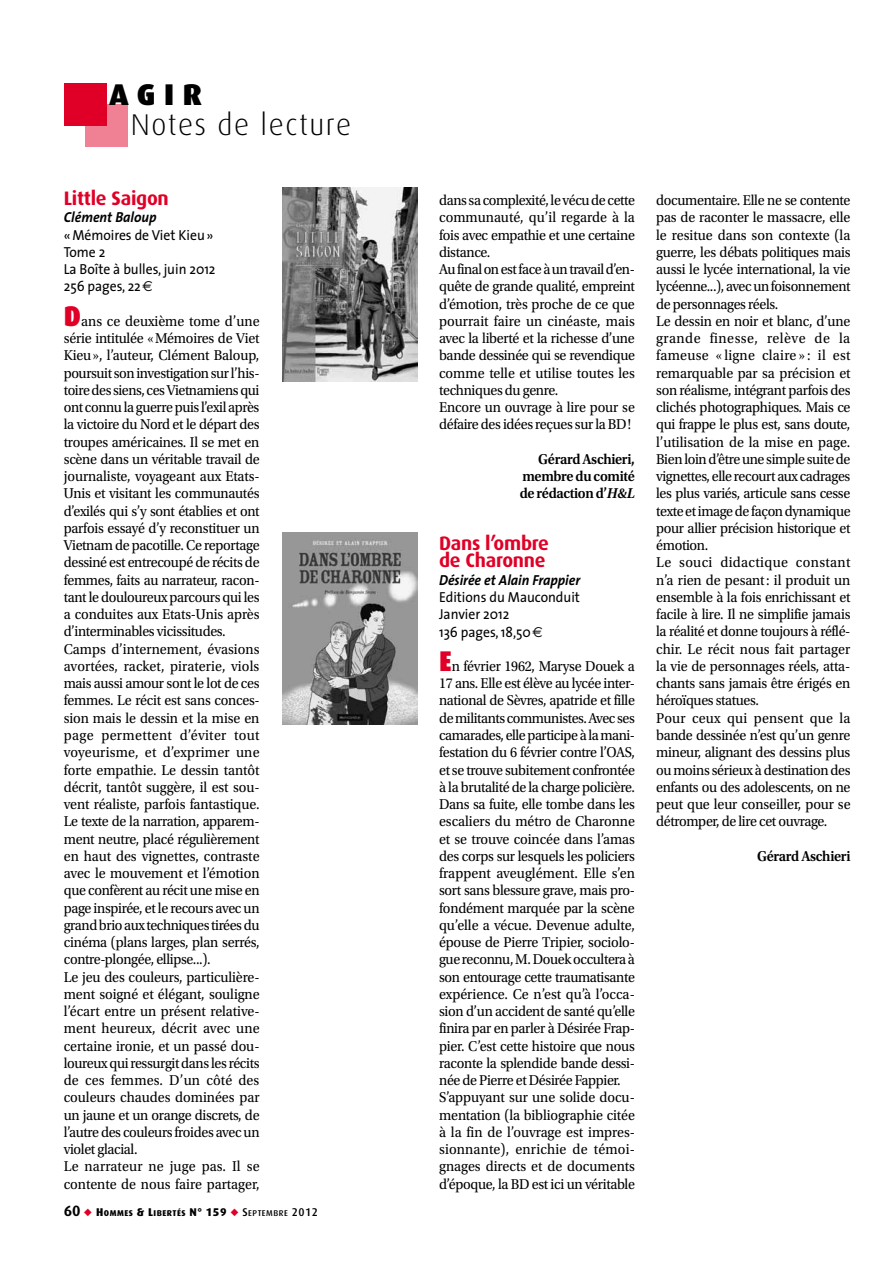
<style>
.page{position:relative;width:893px;height:1263px;background:#fff}
.page>*{position:absolute;margin:0;border:0;box-sizing:border-box;transform-origin:0 0}
.t1{font:300 30px "Dax";letter-spacing:.05em;color:#000}
.t2{font:900 30px "Dax";color:#000}
.t3{font:700 19.5px/17.2px "Dax";letter-spacing:-.015em;color:#e00027}
.t4{font:15px/17.2px "Utopia Std";letter-spacing:-.02em;color:#000;scale:.94 1}
.t5{font:600 15px/17.2px "Utopia Std";letter-spacing:-.025em;color:#000;text-align:justify;scale:.94 1}
.t6{font:14.55px/17.2px "The Sans";color:#000;scale:.94 1}
.t7{font:italic 700 14.55px "The Sans";color:#000;scale:.94 1}
.t8{font:800 8.4px "Dax";letter-spacing:.06em;color:#000}
.s1{font-family:"Euro Sans"}
.s2{font-family:"Dax";font-weight:900;font-size:28.5px;color:#e00027}
.s3{font-weight:700;font-size:15px}
.s4{color:#e00027}
.s5{font-size:11.25px}
.s6{font-weight:500;font-size:11.25px}
.s7{font-weight:500}
.s8{font-style:italic}
</style>
<div class="page">
<div style="left:85px;top:105px;width:43px;height:42px;background:#f08093"></div>
<div style="left:64px;top:83px;width:42px;height:43px;background:#e00027"></div>
<img style="left:282px;top:188px;width:136px;height:193px">
<img style="left:282px;top:533px;width:136px;height:191px">
<h1 class="t2" style="left:109px;top:77px;width:94px">agir</h1>
<h1 class="t1" style="left:131px;top:108px;width:222px">Notes de lecture</h1>
<h2 class="t3" style="left:64px;top:190px;width:107px">Little Saigon</h2>
<p class="t7" style="left:64px;top:205px;width:100px">Clément Baloup</p>
<p class="t6" style="left:64px;top:226px;width:163px">«Mémoires de Viet Kieu»<br>Tome 2<br>La Boîte à bulles, juin 2012<br>256 pages, 22<span class="s1">e</span></p>
<p class="t4" style="left:64px;top:313px;width:210px"><span class="s2">D</span> ans ce deuxième tome d’une série intitulée «Mémoires de Viet Kieu», l’auteur, Clément Baloup, poursuit son investigation sur l’his&shy;toire des siens, ces Vietnamiens qui ont connu la guerre puis l’exil après la victoire du Nord et le départ des troupes américaines. Il se met en scène dans un véritable travail de journaliste, voyageant aux Etats-Unis et visitant les communautés d’exilés qui s’y sont établies et ont parfois essayé d’y reconstituer un Vietnam de pacotille. Ce reportage dessiné est entrecoupé de récits de femmes, faits au narrateur, racon&shy;tant le douloureux parcours qui les a conduites aux Etats-Unis après d’interminables vicissitudes.<br>Camps d’internement, évasions avortées, racket, piraterie, viols mais aussi amour sont le lot de ces femmes. Le récit est sans conces&shy;sion mais le dessin et la mise en page permettent d’éviter tout voyeurisme, et d’exprimer une forte empathie. Le dessin tantôt décrit, tantôt suggère, il est sou&shy;vent réaliste, parfois fantastique.<br>Le texte de la narration, apparem&shy;ment neutre, placé régulièrement en haut des vignettes, contraste avec le mouvement et l’émotion que confèrent au récit une mise en page inspirée, et le recours avec un grand brio aux techniques tirées du cinéma (plans larges, plan serrés, contre-plongée, ellipse...).<br>Le jeu des couleurs, particulière&shy;ment soigné et élégant, souligne l’écart entre un présent relative&shy;ment heureux, décrit avec une certaine ironie, et un passé dou&shy;loureux qui ressurgit dans les récits de ces femmes. D’un côté des couleurs chaudes dominées par un jaune et un orange discrets, de l’autre des couleurs froides avec un violet glacial.<br>Le narrateur ne juge pas. Il se contente de nous faire partager,</p>
<p class="t8" style="left:64px;top:1209px;width:256px"><span class="s3">60</span> <span class="s4">◆</span> <span class="s5">H</span>OMMES <span class="s5">&amp; L</span>IBERTÉS <span class="s5">N° 159</span> <span class="s4">◆</span> <span class="s6">S</span><span class="s7">EPTEMBRE</span> <span class="s6">2012</span></p>
<p class="t4" style="left:439px;top:192px;width:210px">dans sa complexité, le vécu de cette communauté, qu’il regarde à la fois avec empathie et une certaine distance.<br>Au final on est face à un travail d’en&shy;quête de grande qualité, empreint d’émotion, très proche de ce que pourrait faire un cinéaste, mais avec la liberté et la richesse d’une bande dessinée qui se revendique comme telle et utilise toutes les techniques du genre.<br>Encore un ouvrage à lire pour se défaire des idées reçues sur la BD!</p>
<p class="t5" style="left:520px;top:451px;width:124px;text-indent:19px">Gérard Aschieri, membre du comité de rédaction d’<span class="s8">H&amp;L</span></p>
<h2 class="t3" style="left:439px;top:535px;width:111px">Dans l’ombre de Charonne</h2>
<p class="t7" style="left:439px;top:568px;width:152px">Désirée et Alain Frappier</p>
<p class="t6" style="left:439px;top:588px;width:151px">Editions du Mauconduit<br>Janvier 2012<br>136 pages, 18,50<span class="s1">e</span></p>
<p class="t4" style="left:439px;top:658px;width:210px"><span class="s2">E</span> n février 1962, Maryse Douek a 17 ans. Elle est élève au lycée inter&shy;national de Sèvres, apatride et fille de militants communistes. Avec ses camarades, elle participe à la mani&shy;festation du 6 février contre l’OAS, et se trouve subitement confrontée à la brutalité de la charge policière.<br>Dans sa fuite, elle tombe dans les escaliers du métro de Charonne et se trouve coincée dans l’amas des corps sur lesquels les policiers frappent aveuglément. Elle s’en sort sans blessure grave, mais pro&shy;fondément marquée par la scène qu’elle a vécue. Devenue adulte, épouse de Pierre Tripier, sociolo&shy;gue reconnu, M. Douek occultera à son entourage cette traumatisante expérience. Ce n’est qu’à l’occa&shy;sion d’un accident de santé qu’elle finira par en parler à Désirée Frap&shy;pier. C’est cette histoire que nous raconte la splendide bande dessi&shy;née de Pierre et Désirée Fappier.<br>S’appuyant sur une solide docu&shy;mentation (la bibliographie citée à la fin de l’ouvrage est impres&shy;sionnante), enrichie de témoi&shy;gnages directs et de documents d’époque, la BD est ici un véritable</p>
<p class="t4" style="left:656px;top:192px;width:208px">documentaire. Elle ne se contente pas de raconter le massacre, elle le resitue dans son contexte (la guerre, les débats politiques mais aussi le lycée international, la vie lycéenne...), avec un foisonnement de personnages réels.<br>Le dessin en noir et blanc, d’une grande finesse, relève de la fameuse « ligne claire » : il est remarquable par sa précision et son réalisme, intégrant parfois des clichés photographiques. Mais ce qui frappe le plus est, sans doute, l’utilisation de la mise en page.<br>Bien loin d’être une simple suite de vignettes, elle recourt aux cadrages les plus variés, articule sans cesse texte et image de façon dynamique pour allier précision historique et émotion.<br>Le souci didactique constant n’a rien de pesant: il produit un ensemble à la fois enrichissant et facile à lire. Il ne simplifie jamais la réalité et donne toujours à réflé&shy;chir. Le récit nous fait partager la vie de personnages réels, atta&shy;chants sans jamais être érigés en héroïques statues.<br>Pour ceux qui pensent que la bande dessinée n’est qu’un genre mineur, alignant des dessins plus ou moins sérieux à destination des enfants ou des adolescents, on ne peut que leur conseiller, pour se détromper, de lire cet ouvrage.</p>
<p class="t5" style="left:757px;top:847px;width:101px">Gérard Aschieri</p>
</div>
